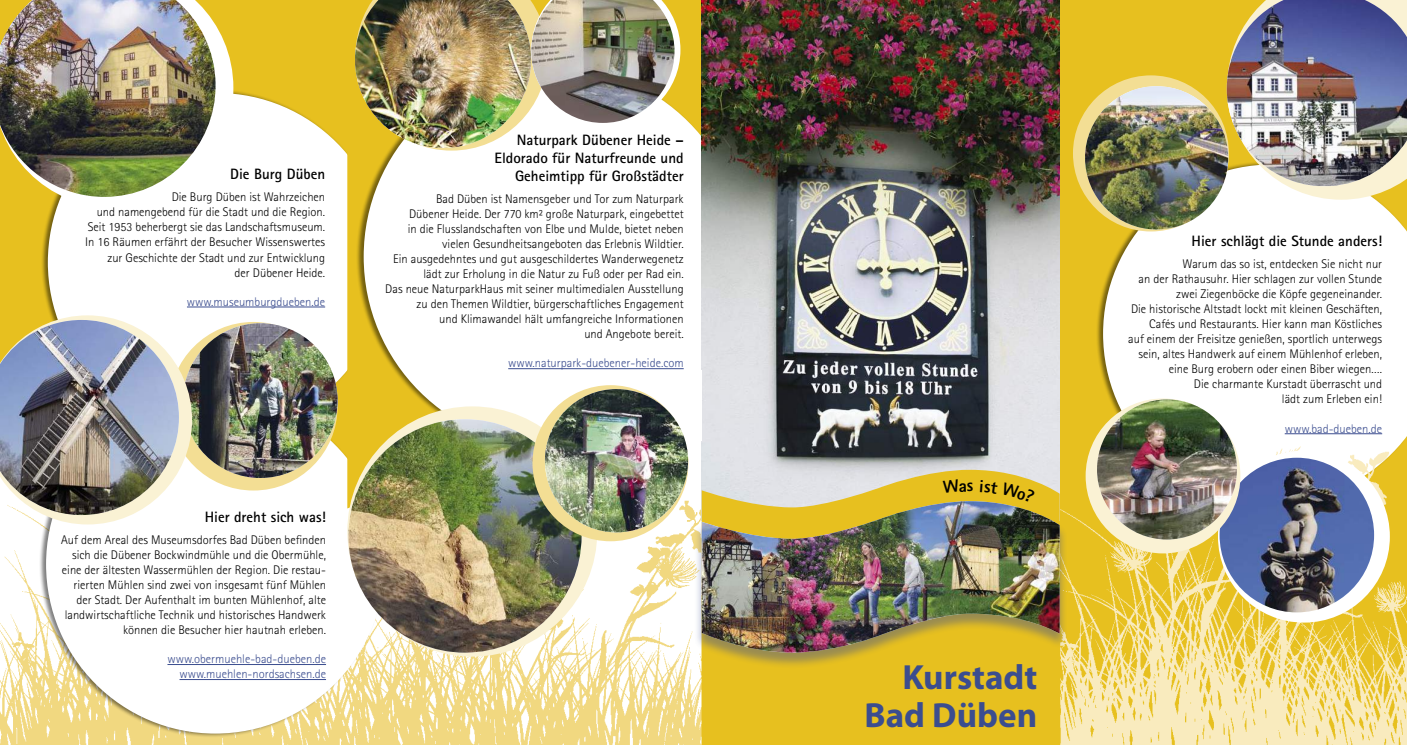
<style>
.page{position:relative;width:1407px;height:745px;background:#fff}
.page>*{position:absolute;margin:0;border:0;box-sizing:border-box;transform-origin:0 0}
.t1{font:700 35px/37.5px "Myriad Pro";color:#3b4d8f;text-align:right}
.t2{font:800 17.5px "Rotis Sans Serif";color:#000}
.t3{font:700 15px/18px "Rotis Sans Serif";color:#000;text-align:right}
.t4{font:300 12.5px/15px "Rotis Sans Serif";color:#000;text-align:right}
.t5{font:300 12.5px/15px "Rotis Sans Serif";color:#3b4d8f;text-align:right}
</style>
<div class="page">
<img style="left:0;top:508px;width:702px;height:236px">
<div style="left:0;top:0;width:347px;height:467px;background:#e7c01f"></div>
<div style="left:40px;top:89px;width:346px;height:346px;background:#000;opacity:.5"></div>
<div style="left:48px;top:93px;width:338px;height:338px;background:#fff;border-radius:50%"></div>
<svg style="left:40px;top:26px;width:193px;height:182px"></svg>
<img style="left:0;top:0;width:216px;height:197px">
<div style="left:39px;top:391px;width:346px;height:346px;background:#000;opacity:.5"></div>
<div style="left:46px;top:394px;width:338px;height:339px;background:#fff;border-radius:50%"></div>
<hr style="left:167px;top:663px;width:159px;height:1px;background:#3b4d8f">
<hr style="left:179px;top:678px;width:147px;height:1px;background:#3b4d8f">
<svg style="left:347px;top:0;width:355px;height:508px;background:#e8c73f"></svg>
<div style="left:1059px;top:0;width:348px;height:744px;background:#e7c01f"></div>
<div style="left:1103px;top:176px;width:304px;height:231px;background:#fff"></div>
<svg style="left:1226px;top:186px;width:181px;height:13px;background:#f9f0cd"></svg>
<img style="left:1226px;top:0;width:181px;height:186px">
<div style="left:1073px;top:75px;width:156px;height:156px;background:#f3de94;border-radius:50%"></div>
<img style="left:1085px;top:86px;width:143px;height:143px;border-radius:72px">
<img style="left:1059px;top:407px;width:348px;height:337px">
<div style="left:1307px;top:398px;width:59px;height:31px;background:#fff"></div>
<hr style="left:1284px;top:433px;width:98px;height:1px;background:#3b4d8f">
<div style="left:169px;top:322px;width:169px;height:168px;background:#f3de94;border-radius:50%"></div>
<img style="left:183px;top:323px;width:155px;height:154px;border-radius:77px">
<svg style="left:0;top:315px;width:192px;height:209px"></svg>
<img style="left:0;top:320px;width:179px;height:194px">
<div style="left:356px;top:62px;width:389px;height:389px;background:#000;opacity:.5"></div>
<div style="left:364px;top:66px;width:380px;height:381px;background:#fff;border-radius:50%"></div>
<hr style="left:508px;top:368px;width:176px;height:1px;background:#3b4d8f">
<img style="left:702px;top:0;width:357px;height:469px">
<div style="left:702px;top:668px;width:358px;height:76px;background:#e7c01f"></div>
<svg style="left:702px;top:469px;width:357px;height:32px;background:#e2d6a3"></svg>
<div style="left:694px;top:502px;width:373px;height:166px;background:#3b4d8f;opacity:.45"></div>
<img style="left:702px;top:501px;width:357px;height:151px">
<img style="left:355px;top:0;width:325px;height:150px">
<img style="left:531px;top:0;width:143px;height:123px">
<div style="left:347px;top:406px;width:250px;height:250px;background:#faf2d4;border-radius:50%"></div>
<img style="left:348px;top:419px;width:233px;height:233px;border-radius:116px">
<div style="left:1218px;top:450px;width:172px;height:172px;background:#fff;border-radius:50%"></div>
<img style="left:1219px;top:457px;width:155px;height:155px;border-radius:77px">
<div style="left:1085px;top:398px;width:155px;height:155px;background:#faf2d4;border-radius:50%"></div>
<img style="left:1097px;top:399px;width:140px;height:140px;border-radius:70px">
<hr style="left:187px;top:306px;width:138px;height:1px;background:#3b4d8f">
<div style="left:662px;top:370px;width:40px;height:70px;background:#fff"></div>
<div style="left:532px;top:385px;width:156px;height:156px;background:#f3de94;border-radius:50%"></div>
<img style="left:545px;top:389px;width:143px;height:143px;border-radius:72px">
<svg style="left:943px;top:479px;width:23px;height:14px"></svg>
<svg style="left:980px;top:479px;width:55px;height:23px"></svg>
<p class="t3" style="left:230px;top:165px;width:96px">Die Burg Düben</p>
<p class="t4" style="left:85px;top:189px;width:241px">Die Burg Düben ist Wahrzeichen<br>und namengebend für die Stadt und die Region.<br>Seit 1953 beherbergt sie das Landschaftsmuseum.<br>In 16 Räumen erfährt der Besucher Wissenswertes zur Geschichte der Stadt und zur Entwicklung<br>der Dübener Heide.</p>
<p class="t5" style="left:187px;top:294px;width:140px">www.museumburgdueben.de</p>
<p class="t3" style="left:205px;top:507px;width:123px">Hier dreht sich was!</p>
<p class="t4" style="left:61px;top:532px;width:266px">Auf dem Areal des Museumsdorfes Bad Düben befinden sich die Dübener Bockwindmühle und die Obermühle, eine der ältesten Wassermühlen der Region. Die restau&shy;rierten Mühlen sind zwei von insgesamt fünf Mühlen der Stadt. Der Aufenthalt im bunten Mühlenhof, alte landwirtschaftliche Technik und historisches Handwerk können die Besucher hier hautnah erleben.</p>
<p class="t5" style="left:167px;top:651px;width:160px">www.obermuehle-bad-dueben.de www.muehlen-nordsachsen.de</p>
<p class="t3" style="left:494px;top:130px;width:191px">Naturpark Dübener Heide –<br>Eldorado für Naturfreunde und<br>Geheimtipp für Großstädter</p>
<p class="t4" style="left:385px;top:191px;width:300px">Bad Düben ist Namensgeber und Tor zum Naturpark<br>Dübener Heide. Der 770 km² große Naturpark, eingebettet<br>in die Flusslandschaften von Elbe und Mulde, bietet neben vielen Gesundheitsangeboten das Erlebnis Wildtier.<br>Ein ausgedehntes und gut ausgeschildertes Wanderwegenetz lädt zur Erholung in die Natur zu Fuß oder per Rad ein.<br>Das neue NaturparkHaus mit seiner multimedialen Ausstellung zu den Themen Wildtier, bürgerschaftliches Engagement<br>und Klimawandel hält umfangreiche Informationen<br>und Angebote bereit.</p>
<p class="t5" style="left:508px;top:355px;width:177px">www.naturpark-duebener-heide.com</p>
<h2 class="t2" style="left:967px;top:474px;width:8px">s</h2>
<h1 class="t1" style="left:864px;top:657px;width:174px">Kurstadt<br>Bad Düben</h1>
<p class="t3" style="left:1191px;top:231px;width:192px">Hier schlägt die Stunde anders!</p>
<p class="t4" style="left:1128px;top:256px;width:255px">Warum das so ist, entdecken Sie nicht nur<br>an der Rathausuhr. Hier schlagen zur vollen Stunde zwei Ziegenböcke die Köpfe gegeneinander.<br>Die historische Altstadt lockt mit kleinen Geschäften, Cafés und Restaurants. Hier kann man Köstliches<br>auf einem der Freisitze genießen, sportlich unterwegs sein, altes Handwerk auf einem Mühlenhof erleben, eine Burg erobern oder einen Biber wiegen….<br>Die charmante Kurstadt überrascht und<br>lädt zum Erleben ein!</p>
<p class="t5" style="left:1284px;top:420px;width:99px">www.bad-dueben.de</p>
</div>
